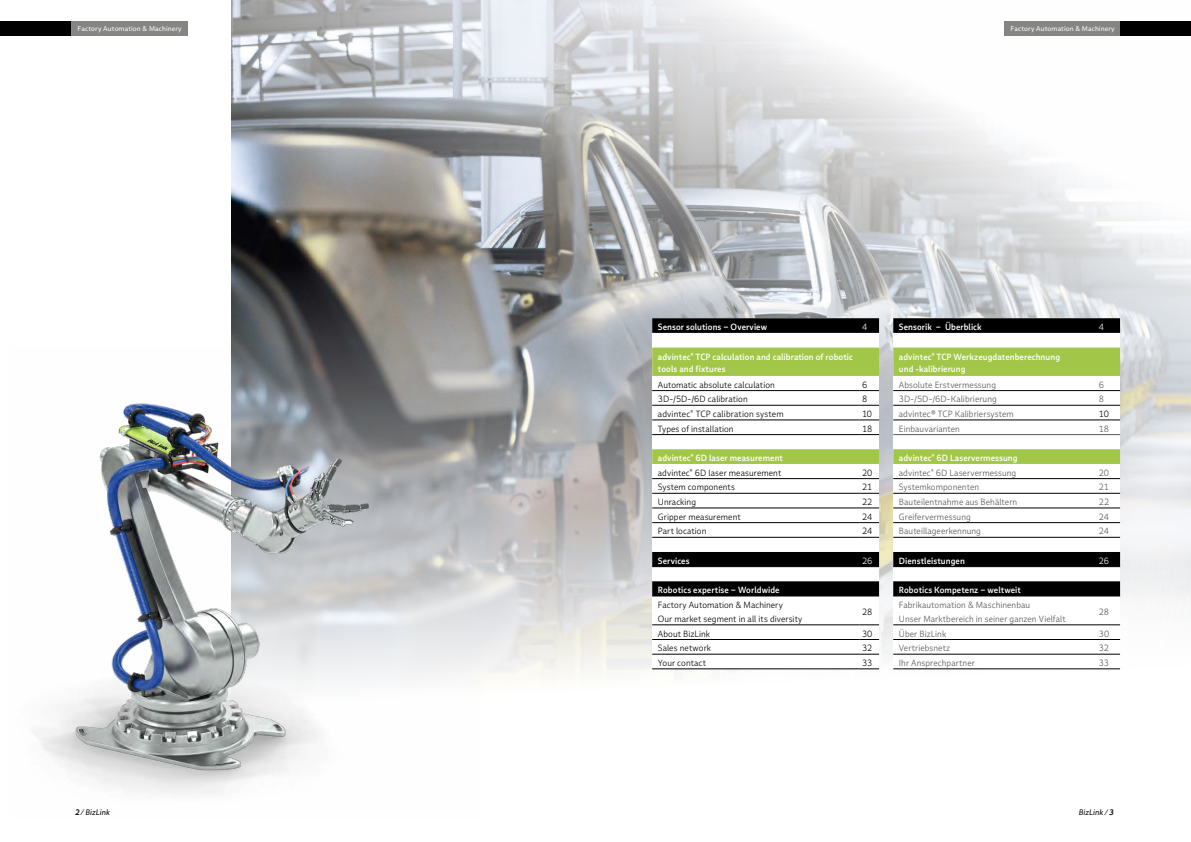
<style>
.page{position:relative;width:1191px;height:842px;background:#fff}
.page>*{position:absolute;margin:0;border:0;box-sizing:border-box;transform-origin:0 0}
.t1{font:600 9px/12px "Multiple Sans Pro";letter-spacing:.01em;color:#fff;scale:.95 1}
.t2{font:300 9px/14.2px "Multiple Sans Pro";letter-spacing:.01em;color:#575756;scale:.95 1}
.t3{font:300 9px/14.2px "Multiple Sans Pro";letter-spacing:.01em;color:#000;scale:.95 1}
.t4{font:300 9px "Multiple Sans Pro";color:#fff;scale:.95 1}
.t5{font:italic 8px "Multiple Sans Alt III";letter-spacing:.01em;color:#000}
.t6{font:7px "Multiple Sans Pro";letter-spacing:.015em;color:#fff}
.s1{font-weight:300;color:#000}
.s2{font-weight:300;color:#575756}
.s3{font-weight:600}
.s4{font-family:"Multiple Sans Pro";font-weight:300;font-style:normal}
</style>
<div class="page">
<img style="left:231px;top:0;width:960px;height:177px">
<svg style="left:231px;top:177px;width:960px;height:500px;background:#b9b9ba"></svg>
<div style="left:893px;top:318px;width:227px;height:351px;background:#fff"></div>
<svg style="left:893px;top:318px;width:227px;height:278px"></svg>
<hr style="left:893px;top:478px;width:203px;height:1px;background:#000">
<hr style="left:893px;top:493px;width:203px;height:1px;background:#000">
<hr style="left:893px;top:508px;width:203px;height:1px;background:#000">
<hr style="left:893px;top:522px;width:203px;height:1px;background:#000">
<svg style="left:1096px;top:478px;width:24px;height:1px"></svg>
<svg style="left:1096px;top:493px;width:24px;height:1px"></svg>
<svg style="left:1096px;top:508px;width:24px;height:1px"></svg>
<svg style="left:1096px;top:522px;width:24px;height:1px"></svg>
<hr style="left:893px;top:625px;width:203px;height:1px;background:#000">
<svg style="left:1096px;top:625px;width:24px;height:1px"></svg>
<hr style="left:893px;top:669px;width:203px;height:1px;background:#000">
<svg style="left:1096px;top:669px;width:24px;height:1px"></svg>
<hr style="left:893px;top:596px;width:203px;height:1px;background:#000">
<svg style="left:1096px;top:596px;width:24px;height:1px"></svg>
<hr style="left:893px;top:639px;width:203px;height:1px;background:#000">
<svg style="left:1096px;top:639px;width:24px;height:1px"></svg>
<hr style="left:893px;top:654px;width:203px;height:1px;background:#000">
<svg style="left:1096px;top:654px;width:24px;height:1px"></svg>
<hr style="left:893px;top:537px;width:203px;height:1px;background:#000">
<svg style="left:1096px;top:537px;width:24px;height:1px"></svg>
<hr style="left:893px;top:566px;width:203px;height:1px;background:#000">
<svg style="left:1096px;top:566px;width:24px;height:1px"></svg>
<svg style="left:893px;top:348px;width:227px;height:116px"></svg>
<div style="left:652px;top:318px;width:227px;height:351px;background:#fff"></div>
<svg style="left:652px;top:318px;width:227px;height:278px"></svg>
<hr style="left:652px;top:478px;width:207px;height:1px;background:#000">
<hr style="left:652px;top:493px;width:207px;height:1px;background:#000">
<hr style="left:652px;top:508px;width:207px;height:1px;background:#000">
<hr style="left:652px;top:522px;width:207px;height:1px;background:#000">
<hr style="left:652px;top:537px;width:207px;height:1px;background:#000">
<svg style="left:859px;top:478px;width:20px;height:1px"></svg>
<svg style="left:859px;top:493px;width:20px;height:1px"></svg>
<svg style="left:859px;top:508px;width:20px;height:1px"></svg>
<svg style="left:859px;top:522px;width:20px;height:1px"></svg>
<svg style="left:859px;top:537px;width:20px;height:1px"></svg>
<hr style="left:652px;top:625px;width:207px;height:1px;background:#000">
<svg style="left:859px;top:625px;width:20px;height:1px"></svg>
<hr style="left:652px;top:669px;width:207px;height:1px;background:#000">
<svg style="left:859px;top:669px;width:20px;height:1px"></svg>
<hr style="left:652px;top:596px;width:207px;height:1px;background:#000">
<svg style="left:859px;top:596px;width:20px;height:1px"></svg>
<hr style="left:652px;top:639px;width:207px;height:1px;background:#000">
<svg style="left:859px;top:639px;width:20px;height:1px"></svg>
<hr style="left:652px;top:654px;width:207px;height:1px;background:#000">
<svg style="left:859px;top:654px;width:20px;height:1px"></svg>
<hr style="left:652px;top:566px;width:207px;height:1px;background:#000">
<svg style="left:859px;top:566px;width:20px;height:1px"></svg>
<svg style="left:652px;top:348px;width:227px;height:116px"></svg>
<img style="left:33px;top:347px;width:448px;height:447px">
<div style="left:0;top:21px;width:71px;height:14px;background:#000"></div>
<div style="left:71px;top:21px;width:116px;height:14px;background:#858584"></div>
<div style="left:1004px;top:21px;width:116px;height:14px;background:#858584"></div>
<div style="left:1120px;top:21px;width:71px;height:14px;background:#000"></div>
<p class="t6" style="left:78px;top:24px;width:106px">Factory Automation &amp; Machinery</p>
<p class="t6" style="left:1010px;top:24px;width:106px">Factory Automation &amp; Machinery</p>
<p class="t1" style="left:658px;top:321px;width:116px">Sensor solutions – Overview</p>
<p class="t4" style="left:862px;top:322px;width:7px">4</p>
<p class="t1" style="left:658px;top:351px;width:207px">advintec<sup>®</sup> TCP calculation and calibration of robotic tools and fixtures</p>
<p class="t3" style="left:658px;top:377px;width:125px">Automatic absolute calculation</p>
<p class="t3" style="left:862px;top:377px;width:7px">6</p>
<p class="t3" style="left:658px;top:392px;width:96px">3D-/5D-/6D calibration</p>
<p class="t3" style="left:862px;top:392px;width:7px">8</p>
<p class="t3" style="left:658px;top:407px;width:134px">advintec<sup>®</sup> TCP calibration system</p>
<p class="t3" style="left:862px;top:407px;width:12px">10</p>
<p class="t3" style="left:658px;top:421px;width:81px">Types of installation</p>
<p class="t3" style="left:862px;top:421px;width:12px">18</p>
<p class="t1" style="left:658px;top:451px;width:133px;line-height:14.7px">advintec<sup>®</sup> 6D laser measurement <span class="s1">advintec</span><sup>®</sup> <span class="s1">6D laser measurement</span></p>
<p class="t3" style="left:862px;top:465px;width:12px">20</p>
<p class="t3" style="left:658px;top:480px;width:83px">System components</p>
<p class="t3" style="left:862px;top:480px;width:12px">21</p>
<p class="t3" style="left:658px;top:495px;width:42px">Unracking</p>
<p class="t3" style="left:862px;top:495px;width:12px">22</p>
<p class="t3" style="left:658px;top:509px;width:89px">Gripper measurement</p>
<p class="t3" style="left:862px;top:509px;width:12px">24</p>
<p class="t3" style="left:658px;top:524px;width:53px">Part location</p>
<p class="t3" style="left:862px;top:524px;width:12px">24</p>
<p class="t1" style="left:658px;top:555px;width:35px">Services</p>
<p class="t4" style="left:862px;top:555px;width:12px">26</p>
<p class="t1" style="left:658px;top:584px;width:130px">Robotics expertise – Worldwide</p>
<p class="t3" style="left:658px;top:598px;width:154px">Factory Automation &amp; Machinery<br>Our market segment in all its diversity</p>
<p class="t3" style="left:862px;top:605px;width:12px">28</p>
<p class="t3" style="left:658px;top:626px;width:56px">About BizLink</p>
<p class="t3" style="left:862px;top:626px;width:12px">30</p>
<p class="t3" style="left:658px;top:641px;width:57px">Sales network</p>
<p class="t3" style="left:862px;top:641px;width:12px">32</p>
<p class="t3" style="left:658px;top:656px;width:52px">Your contact</p>
<p class="t3" style="left:862px;top:656px;width:12px">33</p>
<p class="t1" style="left:899px;top:321px;width:89px">Sensorik – Überblick</p>
<p class="t4" style="left:1098px;top:322px;width:7px">4</p>
<p class="t1" style="left:899px;top:351px;width:171px">advintec<sup>®</sup> TCP Werkzeugdatenberechnung und -kalibrierung</p>
<p class="t2" style="left:899px;top:377px;width:104px">Absolute Erstvermessung</p>
<p class="t2" style="left:1098px;top:377px;width:7px">6</p>
<p class="t2" style="left:899px;top:392px;width:105px">3D-/5D-/6D-Kalibrierung</p>
<p class="t2" style="left:1098px;top:392px;width:7px">8</p>
<p class="t2" style="left:899px;top:407px;width:123px">advintec® TCP Kalibriersystem</p>
<p class="t3" style="left:1098px;top:407px;width:12px">10</p>
<p class="t2" style="left:899px;top:421px;width:66px">Einbauvarianten</p>
<p class="t2" style="left:1098px;top:421px;width:12px">18</p>
<p class="t1" style="left:899px;top:451px;width:126px;line-height:14.7px">advintec<sup>®</sup> 6D Laservermessung <span class="s2">advintec</span><sup>®</sup> <span class="s2">6D Laservermessung</span></p>
<p class="t2" style="left:1098px;top:465px;width:12px">20</p>
<p class="t2" style="left:899px;top:480px;width:86px">Systemkomponenten</p>
<p class="t2" style="left:1098px;top:480px;width:12px">21</p>
<p class="t2" style="left:899px;top:495px;width:126px">Bauteilentnahme aus Behältern</p>
<p class="t2" style="left:1098px;top:495px;width:12px">22</p>
<p class="t2" style="left:899px;top:509px;width:77px">Greifervermessung</p>
<p class="t2" style="left:1098px;top:509px;width:12px">24</p>
<p class="t2" style="left:899px;top:524px;width:88px">Bauteillageerkennung</p>
<p class="t2" style="left:1098px;top:524px;width:12px">24</p>
<p class="t1" style="left:899px;top:555px;width:71px">Dienstleistungen</p>
<p class="t4" style="left:1098px;top:555px;width:12px">26</p>
<p class="t1" style="left:899px;top:584px;width:130px">Robotics Kompetenz – weltweit</p>
<p class="t2" style="left:899px;top:598px;width:177px">Fabrikautomation &amp; Maschinenbau<br>Unser Marktbereich in seiner ganzen Vielfalt</p>
<p class="t2" style="left:1098px;top:605px;width:12px">28</p>
<p class="t2" style="left:899px;top:626px;width:51px">Über BizLink</p>
<p class="t2" style="left:1098px;top:626px;width:12px">30</p>
<p class="t2" style="left:899px;top:641px;width:56px">Vertriebsnetz</p>
<p class="t2" style="left:1098px;top:641px;width:12px">32</p>
<p class="t2" style="left:899px;top:656px;width:81px">Ihr Ansprechpartner</p>
<p class="t2" style="left:1098px;top:656px;width:12px">33</p>
<p class="t5" style="left:75px;top:807px;width:36px"><span class="s3">2</span><span class="s4">⁄</span>BizLink</p>
<p class="t5" style="left:1078px;top:807px;width:37px">BizLink <span class="s4">⁄</span><span class="s3">3</span></p>
</div>
